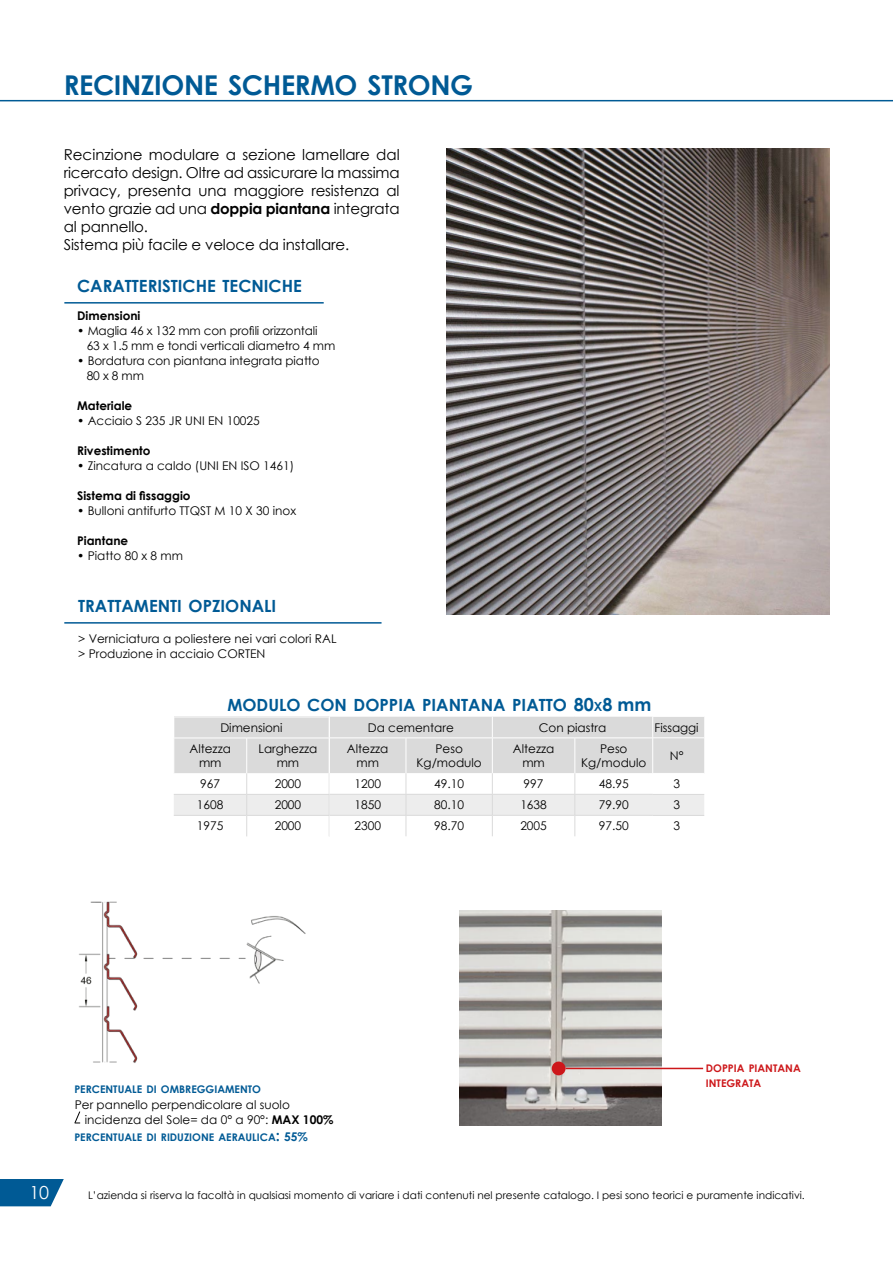
<style>
.page{position:relative;width:893px;height:1263px;background:#fff}
.page>*{position:absolute;margin:0;border:0;box-sizing:border-box;transform-origin:0 0}
.t1{font:700 27.3px "Century Gothic";letter-spacing:-.015em;color:#005a95}
.t2{font:18px "Century Gothic";color:#fff}
.t3{font:700 16.8px "Century Gothic";color:#005a95}
.t4{font:15px/18px "Century Gothic";letter-spacing:-.01em;color:#000}
.t5{font:12px/14.4px "Century Gothic";color:#000}
.t6{font:700 12px "Century Gothic";color:#000}
.t7{font:10.5px "Century Gothic";color:#000}
.t8{font:700 10.5px "Century Gothic";color:#005a95}
.t9{font:700 10.5px/15px "Century Gothic";color:#cd171a}
.s1{font-weight:700}
.s2{font-size:18px}
.s3{font-size:12.6px}
.s4{font-size:15px}
.s5{font-size:12px}
</style>
<div class="page">
<svg style="left:0;top:1179px;width:64px;height:27px;background:#1a6ba0"></svg>
<hr style="left:0;top:100px;width:893px;height:1px;background:#005a95">
<img style="left:459px;top:910px;width:202px;height:216px">
<hr style="left:64px;top:302px;width:260px;height:2px;background:#005a95">
<hr style="left:64px;top:622px;width:318px;height:2px;background:#005a95">
<img style="left:79px;top:901px;width:227px;height:162px">
<div style="left:552px;top:1061px;width:14px;height:14px;background:#cd171a;border-radius:50%"></div>
<hr style="left:566px;top:1068px;width:137px;height:1px;background:#cd171a">
<svg style="left:174px;top:716px;width:531px;height:120px"></svg>
<hr style="left:575px;top:815px;width:78px;height:1px;background:#dadada">
<svg style="left:74px;top:1111px;width:7px;height:13px"></svg>
<img style="left:446px;top:149px;width:383px;height:465px">
<h1 class="t1" style="left:64px;top:68px;width:411px">RECINZIONE SCHERMO STRONG</h1>
<p class="t4" style="left:64px;top:145px;width:337px">Recinzione modulare a sezione lamellare dal ricercato design. Oltre ad assicurare la massima privacy, presenta una maggiore resistenza al vento grazie ad una <span class="s1">doppia piantana</span> integrata al pannello.<br>Sistema più facile e veloce da installare.</p>
<h3 class="t3" style="left:77px;top:275px;width:226px">CARATTERISTICHE TECNICHE</h3>
<p class="t6" style="left:77px;top:308px;width:65px">Dimensioni</p>
<p class="t5" style="left:87px;top:323px;width:250px;line-height:15px;text-indent:-10px">• Maglia 46 x 132 mm con profili orizzontali<br>63 x 1.5 mm e tondi verticali diametro 4 mm</p>
<p class="t5" style="left:87px;top:353px;width:235px;line-height:15px;text-indent:-10px">• Bordatura con piantana integrata piatto<br>80 x 8 mm</p>
<p class="t6" style="left:77px;top:398px;width:57px">Materiale</p>
<p class="t5" style="left:77px;top:413px;width:184px">• Acciaio S 235 JR UNI EN 10025</p>
<p class="t6" style="left:77px;top:443px;width:75px">Rivestimento</p>
<p class="t5" style="left:77px;top:458px;width:219px">• Zincatura a caldo (UNI EN ISO 1461)</p>
<p class="t6" style="left:77px;top:488px;width:115px">Sistema di fissaggio</p>
<p class="t5" style="left:77px;top:503px;width:221px">• Bulloni antifurto TTQST M 10 X 30 inox</p>
<p class="t6" style="left:77px;top:533px;width:53px">Piantane</p>
<p class="t5" style="left:77px;top:548px;width:107px">• Piatto 80 x 8 mm</p>
<h3 class="t3" style="left:78px;top:595px;width:200px">TRATTAMENTI OPZIONALI</h3>
<p class="t5" style="left:78px;top:631px;width:260px;line-height:15px">&gt; Verniciatura a poliestere nei vari colori RAL &gt; Produzione in acciaio CORTEN</p>
<h3 class="t3" style="left:227px;top:694px;width:426px">MODULO CON DOPPIA PIANTANA PIATTO <span class="s2">80</span><span class="s3">X</span><span class="s2">8</span> <span class="s2">mm</span></h3>
<p class="t5" style="left:189px;top:717px;width:95px;line-height:21px;text-indent:31px">Dimensioni<br>Altezza</p>
<p class="t5" style="left:199px;top:756px;width:24px">mm</p>
<p class="t5" style="left:258px;top:741px;width:60px;text-align:center">Larghezza mm</p>
<p class="t5" style="left:200px;top:777px;width:21px">967</p>
<p class="t5" style="left:275px;top:777px;width:28px">2000</p>
<p class="t5" style="left:197px;top:798px;width:28px">1608</p>
<p class="t5" style="left:275px;top:798px;width:28px">2000</p>
<p class="t5" style="left:197px;top:819px;width:28px">1975</p>
<p class="t5" style="left:275px;top:819px;width:28px">2000</p>
<p class="t5" style="left:368px;top:720px;width:88px">Da cementare</p>
<p class="t5" style="left:539px;top:720px;width:69px">Con piastra</p>
<p class="t5" style="left:347px;top:741px;width:43px;text-align:center">Altezza mm</p>
<p class="t5" style="left:416px;top:741px;width:67px;text-align:center">Peso<br>Kg/modulo</p>
<p class="t5" style="left:513px;top:741px;width:43px;text-align:center">Altezza mm</p>
<p class="t5" style="left:581px;top:741px;width:67px;text-align:center">Peso<br>Kg/modulo</p>
<p class="t5" style="left:354px;top:776px;width:28px">1200</p>
<p class="t5" style="left:434px;top:776px;width:31px">49.10</p>
<p class="t5" style="left:524px;top:776px;width:21px">997</p>
<p class="t5" style="left:599px;top:776px;width:31px">48.95</p>
<p class="t5" style="left:354px;top:797px;width:28px">1850</p>
<p class="t5" style="left:434px;top:797px;width:31px">80.10</p>
<p class="t5" style="left:520px;top:797px;width:28px">1638</p>
<p class="t5" style="left:599px;top:797px;width:31px">79.90</p>
<p class="t5" style="left:354px;top:818px;width:28px">2300</p>
<p class="t5" style="left:434px;top:818px;width:31px">98.70</p>
<p class="t5" style="left:520px;top:818px;width:28px">2005</p>
<p class="t5" style="left:599px;top:818px;width:31px">97.50</p>
<p class="t5" style="left:655px;top:720px;width:46px">Fissaggi</p>
<p class="t5" style="left:670px;top:748px;width:15px">N°</p>
<p class="t5" style="left:673px;top:773px;width:8px;line-height:21px;text-align:justify">3<br>3<br>3</p>
<p class="t8" style="left:74px;top:1082px;width:188px">PERCENTUALE DI OMB REGGIAMENTO</p>
<p class="t5" style="left:85px;top:1096px;width:250px;line-height:15px;text-indent:-10px">Per pannello perpendicolare al suolo incidenza del Sole= da 0° a 90°: <span class="s1">MAX 100%</span></p>
<p class="t8" style="left:74px;top:1130px;width:235px">PERCENTUALE DI RIDUZIONE AERAULICA<span class="s4">:</span> <span class="s5">55%</span></p>
<p class="t9" style="left:706px;top:1060px;width:96px">DOPPIA PIANTANA<br>INTEGRATA</p>
<h2 class="t2" style="left:29px;top:1180px;width:21px">10</h2>
<p class="t7" style="left:88px;top:1188px;width:718px">L’azienda si riserva la facoltà in qualsiasi momento di variare i dati contenuti nel presente catalogo. I pesi sono teorici e puramente indicativi.</p>
</div>
